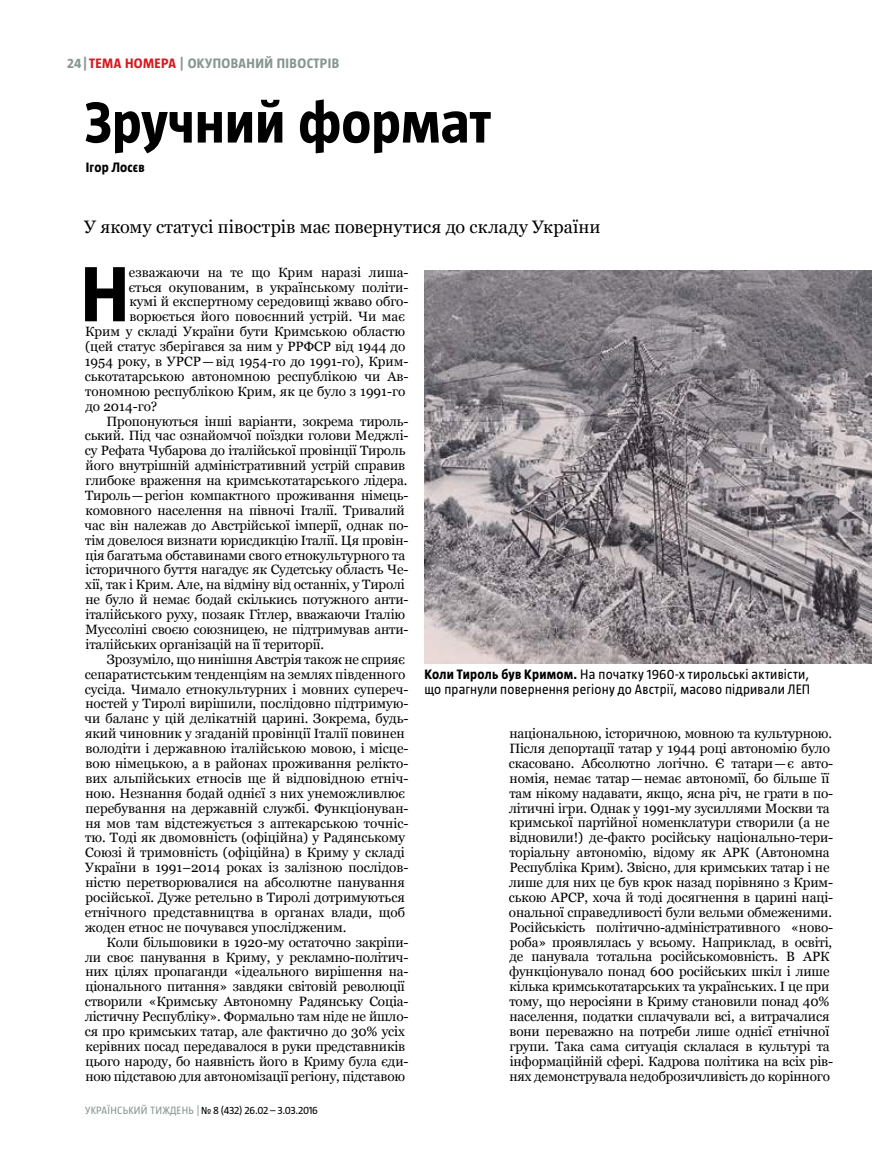
<style>
.page{position:relative;width:872px;height:1149px;background:#fff}
.page>*{position:absolute;margin:0;border:0;box-sizing:border-box;transform-origin:0 0}
.t1{font:700 77.25px "UT Magazine";color:#000}
.t2{font:700 57px "UT Magazine";color:#000}
.t3{font:18px "Georgia";letter-spacing:.005em;color:#000}
.t4{font:13.5px/14.9px "Georgia";letter-spacing:-.01em;color:#000}
.t5{font:13.5px/14.9px "UT Magazine";letter-spacing:.015em;color:#000}
.t6{font:700 13.5px "UT Magazine";letter-spacing:.03em;color:#889691}
.t7{font:700 13.5px "UT Magazine";letter-spacing:.015em;color:#000}
.t8{font:10.5px "UT Magazine";letter-spacing:.03em;color:#000}
.s1{color:#d71920}
.s2{font-weight:700}
.s3{color:#889691}
</style>
<div class="page">
<img style="left:424px;top:270px;width:448px;height:393px">
<p class="t6" style="left:67px;top:56px;width:273px">24|<span class="s1">ТЕМА НОМЕРА</span> | ОКУПОВАНИЙ ПІВОСТРІВ</p>
<h2 class="t2" style="left:84px;top:91px;width:408px">Зручний формат</h2>
<p class="t7" style="left:86px;top:160px;width:60px">Ігор Лосєв</p>
<h3 class="t3" style="left:84px;top:216px;width:518px">У якому статусі півострів має повернутися до складу України</h3>
<h1 class="t1" style="left:81px;top:252px;width:50px">Н</h1>
<p class="t4" style="left:129px;top:265px;width:281px">езважаючи на те що Крим наразі лиша-</p>
<p class="t4" style="left:129px;top:279px;width:281px">ється окупованим, в українському політи-</p>
<p class="t4" style="left:129px;top:294px;width:281px">кумі й експертному середовищі жваво обго-</p>
<p class="t4" style="left:129px;top:309px;width:277px">ворюється його повоєнний устрій. Чи має</p>
<p class="t4" style="left:85px;top:324px;width:321px">Крим у складі України бути Кримською областю</p>
<p class="t4" style="left:85px;top:339px;width:321px">(цей статус зберігався за ним у РРФСР від 1944 до</p>
<p class="t4" style="left:85px;top:354px;width:325px">1954 року, в УРСР—від 1954-го до 1991-го), Крим-</p>
<p class="t4" style="left:85px;top:369px;width:325px">ськотатарською автономною республікою чи Ав-</p>
<p class="t4" style="left:85px;top:384px;width:321px">тономною республікою Крим, як це було з 1991-го</p>
<p class="t4" style="left:85px;top:398px;width:74px">до 2014-го?</p>
<p class="t4" style="left:106px;top:413px;width:304px">Пропонуються інші варіанти, зокрема тироль-</p>
<p class="t4" style="left:85px;top:428px;width:325px">ський. Під час ознайомчої поїздки голови Меджлі-</p>
<p class="t4" style="left:85px;top:443px;width:322px">су Рефата Чубарова до італійської провінції Тироль</p>
<p class="t4" style="left:86px;top:458px;width:321px">його внутрішній адміністративний устрій справив</p>
<p class="t4" style="left:85px;top:473px;width:323px">глибоке враження на кримськотатарського лідера.</p>
<p class="t4" style="left:85px;top:488px;width:325px">Тироль—регіон компактного проживання німець-</p>
<p class="t4" style="left:85px;top:503px;width:321px">комовного населення на півночі Італії. Тривалий</p>
<p class="t4" style="left:85px;top:517px;width:325px">час він належав до Австрійської імперії, однак по-</p>
<p class="t4" style="left:85px;top:532px;width:325px">тім довелося визнати юрисдикцію Італії. Ця провін-</p>
<p class="t4" style="left:85px;top:547px;width:321px">ція багатьма обставинами свого етнокультурного та</p>
<p class="t4" style="left:86px;top:562px;width:324px">історичного буття нагадує як Судетську область Че-</p>
<p class="t4" style="left:85px;top:577px;width:321px">хії, так і Крим. Але, на відміну від останніх, у Тиролі</p>
<p class="t4" style="left:85px;top:592px;width:325px">не було й немає бодай скількись потужного анти-</p>
<p class="t4" style="left:86px;top:607px;width:321px">італійського руху, позаяк Гітлер, вважаючи Італію</p>
<p class="t4" style="left:85px;top:622px;width:324px">Муссоліні своєю союзницею, не підтримував анти-</p>
<p class="t4" style="left:86px;top:637px;width:240px">італійських організацій на її території.</p>
<p class="t4" style="left:107px;top:651px;width:300px">Зрозуміло, що нинішня Австрія також не сприяє</p>
<p class="t4" style="left:85px;top:666px;width:322px">сепаратистським тенденціям на землях південного</p>
<p class="t4" style="left:85px;top:681px;width:325px">сусіда. Чимало етнокультурних і мовних супереч-</p>
<p class="t4" style="left:85px;top:696px;width:325px">ностей у Тиролі вирішили, послідовно підтримую-</p>
<p class="t4" style="left:85px;top:711px;width:325px">чи баланс у цій делікатній царині. Зокрема, будь-</p>
<p class="t4" style="left:85px;top:726px;width:321px">який чиновник у згаданій провінції Італії повинен</p>
<p class="t4" style="left:85px;top:741px;width:325px">володіти і державною італійською мовою, і місце-</p>
<p class="t4" style="left:85px;top:756px;width:325px">вою німецькою, а в районах проживання релікто-</p>
<p class="t4" style="left:85px;top:770px;width:325px">вих альпійських етносів ще й відповідною етніч-</p>
<p class="t4" style="left:85px;top:785px;width:321px">ною. Незнання бодай однієї з них унеможливлює</p>
<p class="t4" style="left:85px;top:800px;width:325px">перебування на державній службі. Функціонуван-</p>
<p class="t4" style="left:85px;top:815px;width:325px">ня мов там відстежується з аптекарською точніс-</p>
<p class="t4" style="left:85px;top:830px;width:321px">тю. Тоді як двомовність (офіційна) у Радянському</p>
<p class="t4" style="left:85px;top:845px;width:321px">Союзі й тримовність (офіційна) в Криму у складі</p>
<p class="t4" style="left:85px;top:860px;width:325px">України в 1991–2014 роках із залізною послідов-</p>
<p class="t4" style="left:85px;top:875px;width:321px">ністю перетворювалися на абсолютне панування</p>
<p class="t4" style="left:86px;top:889px;width:321px">російської. Дуже ретельно в Тиролі дотримуються</p>
<p class="t4" style="left:85px;top:904px;width:322px">етнічного представництва в органах влади, щоб</p>
<p class="t4" style="left:85px;top:919px;width:263px">жоден етнос не почувався упослідженим.</p>
<p class="t4" style="left:106px;top:934px;width:304px">Коли більшовики в 1920-му остаточно закріпи-</p>
<p class="t4" style="left:85px;top:949px;width:325px">ли своє панування в Криму, у рекламно-політич-</p>
<p class="t4" style="left:85px;top:964px;width:325px">них цілях пропаганди «ідеального вирішення на-</p>
<p class="t4" style="left:85px;top:979px;width:321px">ціонального питання» завдяки світовій революції</p>
<p class="t4" style="left:85px;top:994px;width:325px">створили «Кримську Автономну Радянську Соціа-</p>
<p class="t4" style="left:85px;top:1008px;width:325px">лістичну Республіку». Формально там ніде не йшло-</p>
<p class="t4" style="left:85px;top:1023px;width:322px">ся про кримських татар, але фактично до 30% усіх</p>
<p class="t4" style="left:85px;top:1038px;width:321px">керівних посад передавалося в руки представників</p>
<p class="t4" style="left:85px;top:1053px;width:325px">цього народу, бо наявність його в Криму була єди-</p>
<p class="t4" style="left:85px;top:1068px;width:321px">ною підставою для автономізації регіону, підставою</p>
<p class="t5" style="left:424px;top:666px;width:387px"><span class="s2">Коли Тироль був Кримом.</span> На початку 1960-х тирольські активісти, що прагнули повернення регіону до Австрії, масово підривали ЛЕП</p>
<p class="t4" style="left:509px;top:726px;width:326px">національною, історичною, мовною та культурною.<br>Після депортації татар у 1944 році автономію було скасовано. Абсолютно логічно. Є татари—є авто&shy;номія, немає татар—немає автономії, бо більше її там нікому надавати, якщо, ясна річ, не грати в по&shy;літичні ігри. Однак у 1991-му зусиллями Москви та кримської партійної номенклатури створили (а не відновили!) де-факто російську національно-тери&shy;торіальну автономію, відому як АРК (Автономна Республіка Крим). Звісно, для кримських татар і не лише для них це був крок назад порівняно з Крим&shy;ською АРСР, хоча й тоді досягнення в царині наці&shy;ональної справедливості були вельми обмеженими.<br>Російськість політично-адміністративного «ново&shy;роба» проявлялась у всьому. Наприклад, в освіті, де панувала тотальна російськомовність. В АРК функціонувало понад 600 російських шкіл і лише кілька кримськотатарських та українських. І це при тому, що неросіяни в Криму становили понад 40% населення, податки сплачували всі, а витрачалися вони переважно на потреби лише однієї етнічної групи. Така сама ситуація склалася в культурі та інформаційній сфері. Кадрова політика на всіх рів&shy;нях демонструвала недоброзичливість до корінного</p>
<p class="t8" style="left:85px;top:1104px;width:234px"><span class="s3">УКРАЇНСЬКИЙ ТИЖДЕНЬ |</span> № 8 (432) 26.02 – 3.03.2016</p>
</div>
